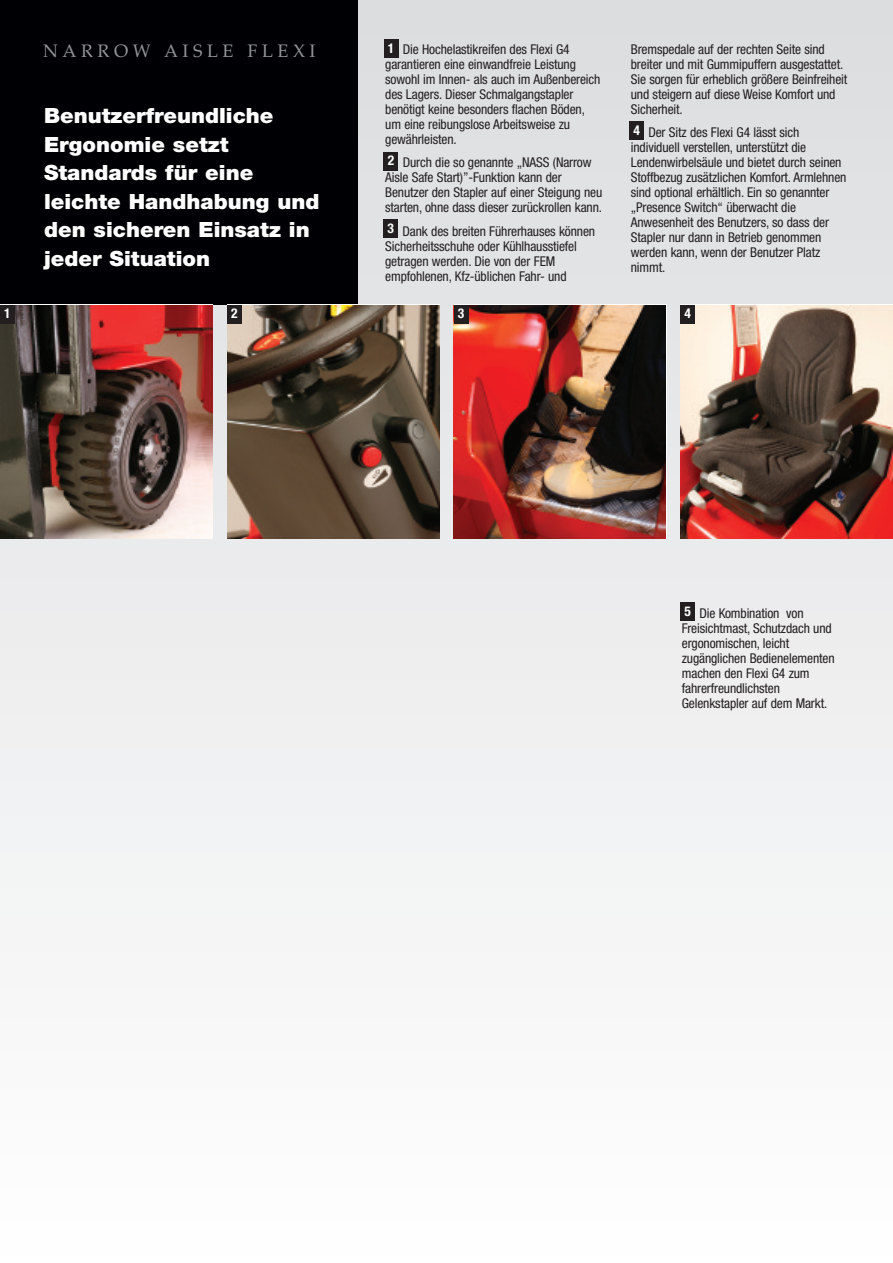
<style>
.page{position:relative;width:893px;height:1263px;background:#fff}
.page>*{position:absolute;margin:0;border:0;box-sizing:border-box;transform-origin:0 0}
.t1{font:900 21px/28.5px "Helvetica Neue";color:#fff}
.t2{font:18px "Palatino";letter-spacing:.25em;color:#939598}
.t3{font:condensed 13.5px/15px "Helvetica Neue LT Std";letter-spacing:-.01em;color:#231f20}
.t4{font:700 condensed 13.5px "Helvetica Neue LT Std";color:#fff}
</style>
<div class="page">
<div style="left:0;top:0;width:893px;height:1263px;background:linear-gradient(to bottom,#dbdbdd,#fefefe)"></div>
<div style="left:0;top:0;width:357px;height:305px;background:#000004"></div>
<img style="left:680px;top:306px;width:212px;height:233px">
<img style="left:227px;top:306px;width:212px;height:233px">
<img style="left:454px;top:306px;width:211px;height:233px">
<img style="left:0;top:306px;width:212px;height:233px">
<div style="left:384px;top:39px;width:14px;height:18px;background:#231f20"></div>
<div style="left:384px;top:152px;width:14px;height:18px;background:#231f20"></div>
<div style="left:227px;top:305px;width:15px;height:18px;background:#231f20"></div>
<div style="left:384px;top:220px;width:14px;height:18px;background:#231f20"></div>
<div style="left:454px;top:305px;width:14px;height:18px;background:#231f20"></div>
<div style="left:629px;top:122px;width:15px;height:18px;background:#231f20"></div>
<div style="left:680px;top:602px;width:15px;height:19px;background:#231f20"></div>
<div style="left:0;top:305px;width:15px;height:18px;background:#231f20"></div>
<div style="left:680px;top:305px;width:15px;height:18px;background:#231f20"></div>
<h2 class="t2" style="left:43px;top:40px;width:274px">NARROW AISLE FLEXI</h2>
<h1 class="t1" style="left:44px;top:103px;width:277px">Benutzerfreundliche<br>Ergonomie setzt<br>Standards für eine leichte Handhabung und den sicheren Einsatz in jeder Situation</h1>
<p class="t4" style="left:388px;top:43px;width:8px">1</p>
<p class="t3" style="left:385px;top:43px;width:217px;text-indent:18px">Die Hochelastikreifen des Flexi G4 garantieren eine einwandfreie Leistung sowohl im Innen- als auch im Außenbereich des Lagers. Dieser Schmalgangstapler benötigt keine besonders flachen Böden, um eine reibungslose Arbeitsweise zu gewährleisten.</p>
<p class="t3" style="left:385px;top:156px;width:219px;text-indent:18px">Durch die so genannte „NASS (Narrow Aisle Safe Start)”-Funktion kann der Benutzer den Stapler auf einer Steigung neu starten, ohne dass dieser zurückrollen kann.</p>
<p class="t3" style="left:385px;top:225px;width:211px;text-indent:17px">Dank des breiten Führerhauses können Sicherheitsschuhe oder Kühlhausstiefel getragen werden. Die von der FEM empfohlenen, Kfz-üblichen Fahr- und</p>
<p class="t4" style="left:388px;top:156px;width:8px">2</p>
<p class="t4" style="left:388px;top:224px;width:8px">3</p>
<p class="t3" style="left:631px;top:43px;width:218px">Bremspedale auf der rechten Seite sind breiter und mit Gummipuffern ausgestattet.<br>Sie sorgen für erheblich größere Beinfreiheit und steigern auf diese Weise Komfort und Sicherheit.</p>
<p class="t3" style="left:631px;top:126px;width:217px;text-indent:18px">Der Sitz des Flexi G4 lässt sich individuell verstellen, unterstützt die Lendenwirbelsäule und bietet durch seinen Stoffbezug zusätzlichen Komfort. Armlehnen sind optional erhältlich. Ein so genannter „Presence Switch“ überwacht die Anwesenheit des Benutzers, so dass der Stapler nur dann in Betrieb genommen werden kann, wenn der Benutzer Platz nimmt.</p>
<p class="t4" style="left:633px;top:125px;width:8px">4</p>
<p class="t4" style="left:4px;top:309px;width:8px">1</p>
<p class="t4" style="left:684px;top:309px;width:8px">4</p>
<p class="t4" style="left:458px;top:309px;width:8px">3</p>
<p class="t4" style="left:231px;top:309px;width:8px">2</p>
<p class="t4" style="left:684px;top:606px;width:8px">5</p>
<p class="t3" style="left:682px;top:607px;width:154px;text-indent:18px">Die Kombination von<br>Freisichtmast, Schutzdach und ergonomischen, leicht zugänglichen Bedienelementen machen den Flexi G4 zum fahrerfreundlichsten<br>Gelenkstapler auf dem Markt.</p>
</div>
